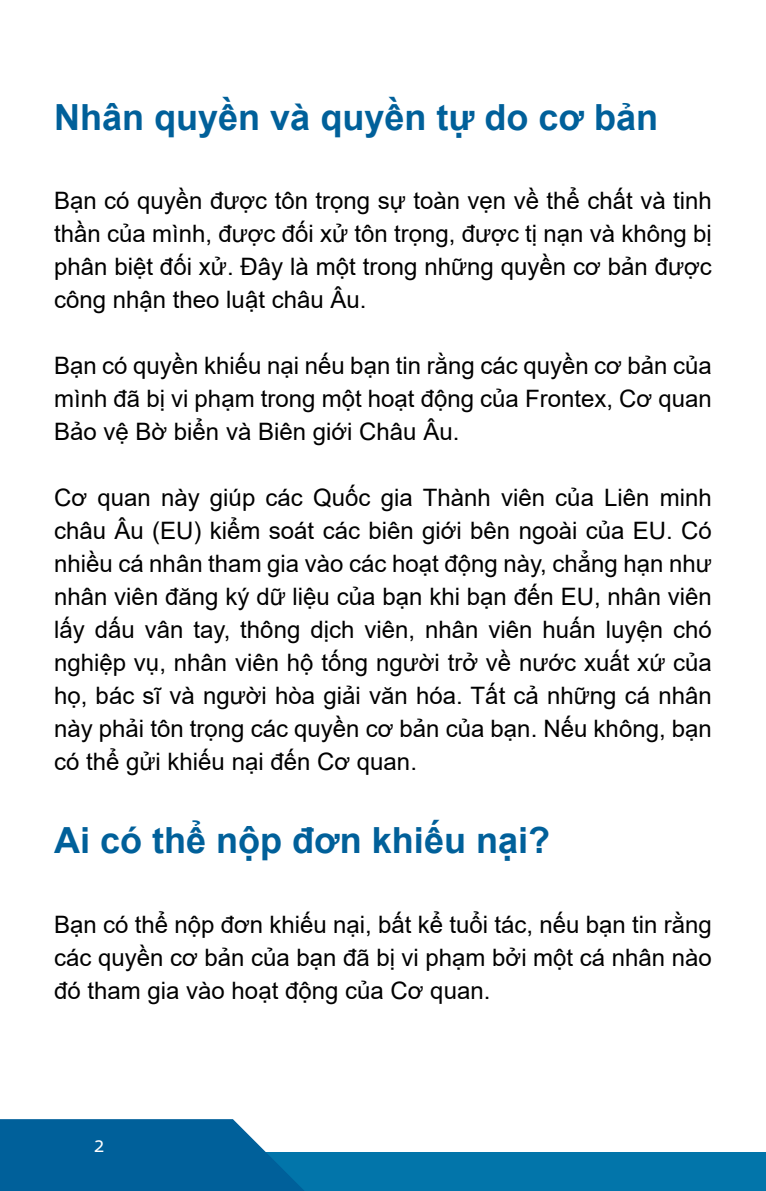
<style>
.page{position:relative;width:766px;height:1191px;background:#fff}
.page>*{position:absolute;margin:0;border:0;box-sizing:border-box;transform-origin:0 0}
.t1{font:700 36px "Arial";color:#00609a}
.Text{font:24px/33px "Arial";color:#000;text-align:justify}
.t2{font:21px "Fedra Sans Pro";color:#fff}
</style>
<div class="page">
<div style="left:0;top:1152px;width:765px;height:39px;background:#0275aa"></div>
<svg style="left:0;top:1119px;width:304px;height:72px;background:#156ea3"></svg>
<h1 class="t1" style="left:54px;top:92px;width:605px">Nhân quyền và quyền tự do cơ bản</h1>
<p class="Text" style="left:54px;top:184px;width:659px">Bạn có quyền được tôn trọng sự toàn vẹn về thể chất và tinh thần của mình, được đối xử tôn trọng, được tị nạn và không bị phân biệt đối xử. Đây là một trong những quyền cơ bản được công nhận theo luật châu Âu.</p>
<p class="Text" style="left:54px;top:349px;width:659px">Bạn có quyền khiếu nại nếu bạn tin rằng các quyền cơ bản của mình đã bị vi phạm trong một hoạt động của Frontex, Cơ quan Bảo vệ Bờ biển và Biên giới Châu Âu.</p>
<p class="Text" style="left:54px;top:481px;width:659px">Cơ quan này giúp các Quốc gia Thành viên của Liên minh châu Âu (EU) kiểm soát các biên giới bên ngoài của EU. Có nhiều cá nhân tham gia vào các hoạt động này, chẳng hạn như nhân viên đăng ký dữ liệu của bạn khi bạn đến EU, nhân viên lấy dấu vân tay, thông dịch viên, nhân viên huấn luyện chó nghiệp vụ, nhân viên hộ tống người trở về nước xuất xứ của họ, bác sĩ và người hòa giải văn hóa. Tất cả những cá nhân này phải tôn trọng các quyền cơ bản của bạn. Nếu không, bạn có thể gửi khiếu nại đến Cơ quan.</p>
<h1 class="t1" style="left:54px;top:815px;width:497px">Ai có thể nộp đơn khiếu nại?</h1>
<p class="Text" style="left:54px;top:907px;width:659px">Bạn có thể nộp đơn khiếu nại, bất kể tuổi tác, nếu bạn tin rằng các quyền cơ bản của bạn đã bị vi phạm bởi một cá nhân nào đó tham gia vào hoạt động của Cơ quan.</p>
<p class="t2" style="left:94px;top:1130px;width:12px">2</p>
</div>
